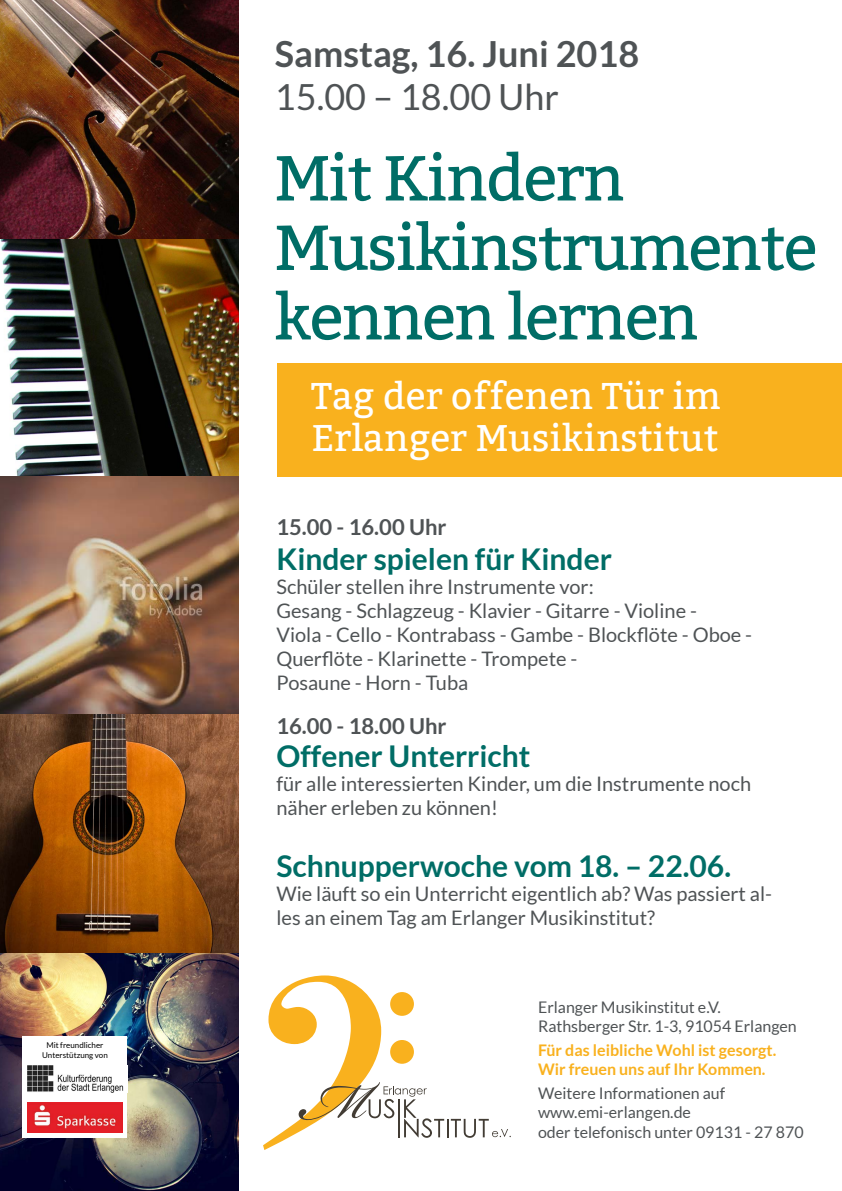
<style>
.page{position:relative;width:842px;height:1191px;background:#fff}
.page>*{position:absolute;margin:0;border:0;box-sizing:border-box;transform-origin:0 0}
.t1{font:63.5px/69.5px "Bitter";letter-spacing:-.03em;color:#006d66}
.t2{font:37px/42px "Bitter";color:#fff}
.t3{font:700 36px "Lato";color:#4f5355}
.t4{font:36px "Lato";color:#4f5355}
.t5{font:700 30px "Lato";color:#006d66}
.t6{font:700 22px "Lato";color:#4f5355}
.t7{font:20px/24px "Lato";color:#4f5355}
.t8{font:16px/19.2px "Lato";color:#4f5355}
.t9{font:700 16px/19.2px "Lato";color:#f9b11e}
.t10{font:8px/9.6px "Lato";color:#000;text-align:center}
</style>
<div class="page">
<img style="left:0;top:238px;width:238px;height:238px">
<img style="left:0;top:476px;width:238px;height:238px">
<img style="left:0;top:0;width:238px;height:238px">
<img style="left:0;top:952px;width:238px;height:239px">
<svg style="left:0;top:714px;width:238px;height:238px;background:#814917"></svg>
<div style="left:23px;top:1036px;width:104px;height:62px;background:#fff"></div>
<img style="left:28px;top:1065px;width:96px;height:27px">
<div style="left:23px;top:1097px;width:104px;height:40px;background:#fff"></div>
<img style="left:28px;top:1102px;width:95px;height:30px">
<svg style="left:263px;top:975px;width:248px;height:175px"></svg>
<div style="left:278px;top:363px;width:564px;height:113px;background:#f9b11e"></div>
<p class="t10" style="left:42px;top:1040px;width:67px">Mit freundlicher<br>Unterstützung von</p>
<h3 class="t3" style="left:275px;top:34px;width:366px">Samstag, 16. Juni 2018</h3>
<h3 class="t4" style="left:275px;top:77px;width:285px">15.00 – 18.00 Uhr</h3>
<h1 class="t1" style="left:274px;top:144px;width:544px">Mit Kindern<br>Musikinstrumente kennen lernen</h1>
<h2 class="t2" style="left:311px;top:376px;width:411px">Tag der offenen Tür im<br>Erlanger Musikinstitut</h2>
<p class="t6" style="left:276px;top:514px;width:172px">15.00 - 16.00 Uhr</p>
<h3 class="t5" style="left:276px;top:541px;width:337px">Kinder spielen für Kinder</h3>
<p class="t7" style="left:276px;top:574px;width:477px">Schüler stellen ihre Instrumente vor:<br>Gesang - Schlagzeug - Klavier - Gitarre - Violine -<br>Viola - Cello - Kontrabass - Gambe - Blockflöte - Oboe - Querflöte - Klarinette - Trompete -<br>Posaune - Horn - Tuba</p>
<p class="t6" style="left:276px;top:713px;width:172px">16.00 - 18.00 Uhr</p>
<h3 class="t5" style="left:276px;top:739px;width:256px">Offener Unterricht</h3>
<p class="t7" style="left:276px;top:771px;width:476px">für alle interessierten Kinder, um die Instrumente noch näher erleben zu können!</p>
<h3 class="t5" style="left:276px;top:849px;width:456px">Schnupperwoche vom 18. – 22.06.</h3>
<p class="t7" style="left:276px;top:882px;width:497px">Wie läuft so ein Unterricht eigentlich ab? Was passiert al&shy;les an einem Tag am Erlanger Musikinstitut?</p>
<p class="t8" style="left:538px;top:997px;width:260px">Erlanger Musikinstitut e.V.<br>Rathsberger Str. 1-3, 91054 Erlangen</p>
<p class="t9" style="left:538px;top:1040px;width:240px">Für das leibliche Wohl ist gesorgt.<br>Wir freuen uns auf Ihr Kommen.</p>
<p class="t8" style="left:538px;top:1083px;width:267px">Weitere Informationen auf www.emi-erlangen.de<br>oder telefonisch unter 09131 - 27 870</p>
</div>
